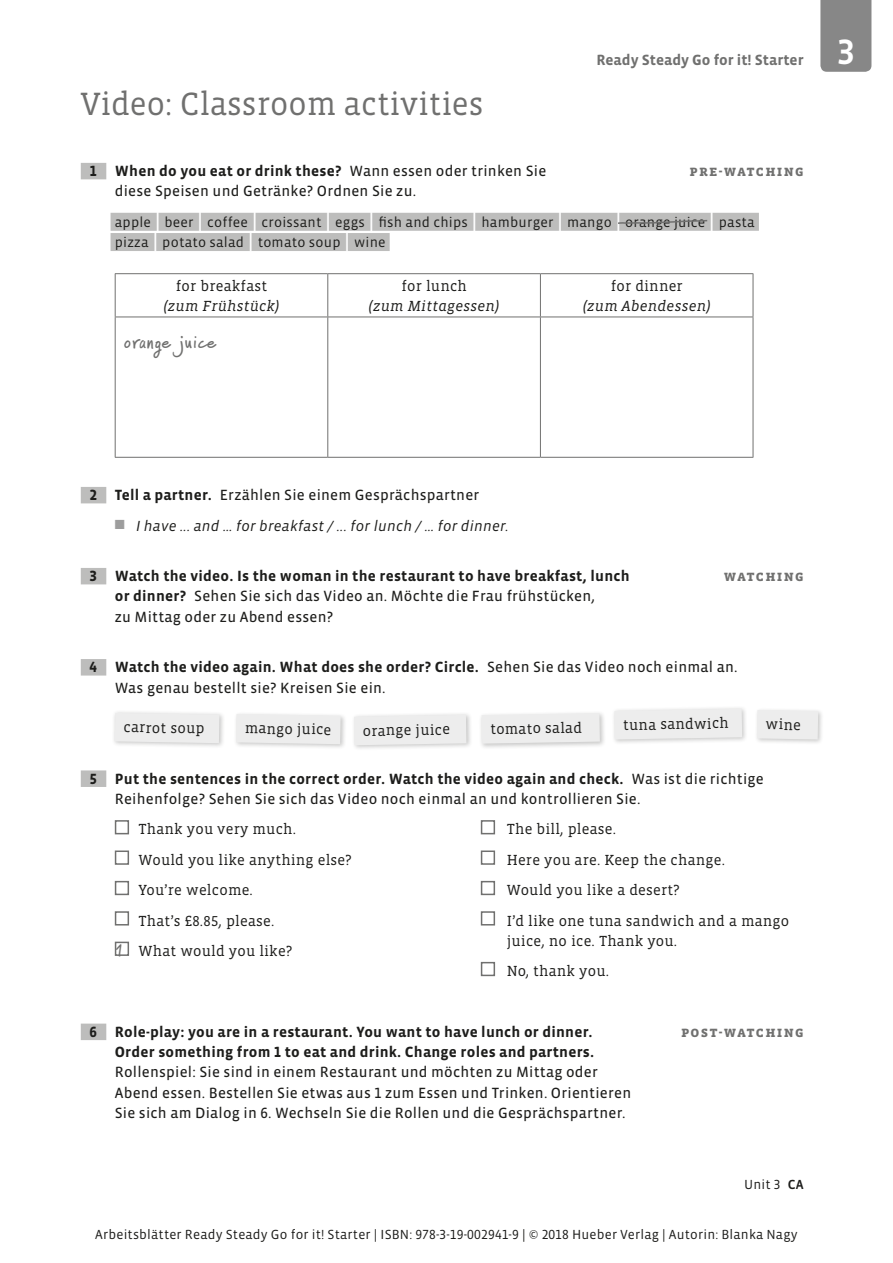
<style>
.page{position:relative;width:893px;height:1263px;background:#fff}
.page>*{position:absolute;margin:0;border:0;box-sizing:border-box;transform-origin:0 0}
.t1{font:500 36px "Vista Sans OT";color:#fff}
.t2{font:33px "Vista Slab OT";color:#70706f}
.t3{font:700 18px "PF Notepad";letter-spacing:.04em;color:#70706f}
.t4{font:15.15px/20.2px "Vista Sans OT";letter-spacing:.015em;color:#1d1d1b}
.t5{font:700 15.15px "Vista Sans OT";letter-spacing:.015em;color:#1d1d1b}
.t6{font:700 15.15px "Vista Slab OT";letter-spacing:.08em;color:#70706f}
.t7{font:700 15.15px "Vista Sans OT";color:#70706f}
.t8{font:15px/30.5px "Vista Slab OT";letter-spacing:.015em;color:#1d1d1b}
.t9{font:italic 15px "Vista Sans OT";letter-spacing:.015em;color:#1d1d1b}
.t10{font:italic 15px "Vista Slab OT";letter-spacing:.015em;color:#1d1d1b}
.t11{font:14.25px/20.2px "Vista Sans OT";letter-spacing:.015em;color:#1d1d1b}
.t12{font:13.5px "Vista Sans OT";letter-spacing:.015em;color:#1d1d1b}
.s1{font-weight:400}
.s2{font-size:21.3px;color:#fff}
.s3{font-weight:700}
.s4{font-size:14.7px}
.s5{font-weight:500}
</style>
<div class="page">
<div style="left:820px;top:0;width:51px;height:72px;background:#878787"></div>
<div style="left:81px;top:163px;width:25px;height:16px;background:#bdbdbc"></div>
<div style="left:111px;top:213px;width:648px;height:18px;background:#bdbdbc"></div>
<div style="left:111px;top:233px;width:279px;height:18px;background:#bdbdbc"></div>
<div style="left:81px;top:487px;width:25px;height:16px;background:#bdbdbc"></div>
<div style="left:81px;top:568px;width:25px;height:16px;background:#bdbdbc"></div>
<div style="left:81px;top:659px;width:25px;height:16px;background:#bdbdbc"></div>
<div style="left:81px;top:770px;width:25px;height:17px;background:#bdbdbc"></div>
<hr style="left:115px;top:273px;width:213px;height:1px;background:#70706f">
<hr style="left:115px;top:274px;width:1px;height:43px;background:#70706f">
<hr style="left:328px;top:273px;width:212px;height:1px;background:#70706f">
<hr style="left:327px;top:274px;width:1px;height:43px;background:#70706f">
<hr style="left:540px;top:273px;width:213px;height:1px;background:#70706f">
<hr style="left:540px;top:274px;width:1px;height:43px;background:#70706f">
<hr style="left:753px;top:274px;width:1px;height:43px;background:#70706f">
<hr style="left:115px;top:317px;width:213px;height:1px;background:#70706f">
<hr style="left:115px;top:317px;width:1px;height:140px;background:#70706f">
<hr style="left:328px;top:317px;width:212px;height:1px;background:#70706f">
<hr style="left:327px;top:317px;width:1px;height:140px;background:#70706f">
<hr style="left:540px;top:317px;width:213px;height:1px;background:#70706f">
<hr style="left:540px;top:317px;width:1px;height:140px;background:#70706f">
<hr style="left:753px;top:317px;width:1px;height:140px;background:#70706f">
<hr style="left:115px;top:457px;width:213px;height:1px;background:#70706f">
<hr style="left:328px;top:457px;width:212px;height:1px;background:#70706f">
<hr style="left:540px;top:457px;width:213px;height:1px;background:#70706f">
<div style="left:115px;top:820px;width:14px;height:14px;background:#fff;border:2px solid #70706f"></div>
<div style="left:115px;top:850px;width:14px;height:15px;background:#fff;border:2px solid #70706f"></div>
<div style="left:115px;top:881px;width:14px;height:14px;background:#fff;border:2px solid #70706f"></div>
<div style="left:115px;top:911px;width:14px;height:14px;background:#fff;border:2px solid #70706f"></div>
<div style="left:115px;top:942px;width:14px;height:14px;background:#fff;border:2px solid #70706f"></div>
<div style="left:481px;top:820px;width:14px;height:14px;background:#fff;border:2px solid #70706f"></div>
<div style="left:481px;top:850px;width:14px;height:15px;background:#fff;border:2px solid #70706f"></div>
<div style="left:481px;top:881px;width:14px;height:14px;background:#fff;border:2px solid #70706f"></div>
<div style="left:481px;top:911px;width:14px;height:14px;background:#fff;border:2px solid #70706f"></div>
<div style="left:481px;top:962px;width:14px;height:14px;background:#fff;border:2px solid #70706f"></div>
<div style="left:81px;top:1023px;width:25px;height:17px;background:#bdbdbc"></div>
<svg style="left:618px;top:220px;width:90px;height:4px"></svg>
<div style="left:478px;top:710px;width:128px;height:40px;background:#1d1d1b;opacity:.25"></div>
<svg style="left:482px;top:713px;width:118px;height:31px;background:#ececec"></svg>
<div style="left:112px;top:710px;width:114px;height:39px;background:#1d1d1b;opacity:.25"></div>
<div style="left:115px;top:713px;width:104px;height:30px;background:#ededed"></div>
<div style="left:233px;top:711px;width:114px;height:39px;background:#1d1d1b;opacity:.25"></div>
<div style="left:236px;top:714px;width:105px;height:30px;background:#ededed"></div>
<div style="left:351px;top:712px;width:121px;height:39px;background:#1d1d1b;opacity:.25"></div>
<div style="left:354px;top:715px;width:112px;height:30px;background:#ededed"></div>
<div style="left:611px;top:705px;width:137px;height:40px;background:#1d1d1b;opacity:.25"></div>
<div style="left:614px;top:709px;width:128px;height:30px;background:#ededed"></div>
<div style="left:754px;top:707px;width:70px;height:39px;background:#1d1d1b;opacity:.25"></div>
<div style="left:757px;top:710px;width:61px;height:29px;background:#ededed"></div>
<h2 class="t2" style="left:81px;top:87px;width:404px">Video: Classroom activities</h2>
<p class="t7" style="left:596px;top:52px;width:209px">Ready Steady Go for it! Starter</p>
<p class="t5" style="left:90px;top:163px;width:458px">1 When do you eat or drink these? <span class="s1">Wann essen oder trinken Sie</span></p>
<p class="t6" style="left:690px;top:163px;width:116px">pre-watching</p>
<p class="t4" style="left:115px;top:181px;width:303px">diese Speisen und Getränke? Ordnen Sie zu.</p>
<p class="t11" style="left:115px;top:212px;width:642px">apple <span class="s2">|</span> beer <span class="s2">|</span> coffee <span class="s2">|</span> croissant <span class="s2">|</span> eggs <span class="s2">|</span> fish and chips <span class="s2">|</span> hamburger <span class="s2">|</span> mango <span class="s2">|</span> orange juice <span class="s2">|</span> pasta pizza <span class="s2">|</span> potato salad <span class="s2">|</span> tomato soup <span class="s2">|</span> wine</p>
<p class="t8" style="left:176px;top:271px;width:93px">for breakfast</p>
<p class="t10" style="left:164px;top:298px;width:117px">(zum Frühstück)</p>
<p class="t8" style="left:401px;top:271px;width:67px">for lunch</p>
<p class="t10" style="left:369px;top:298px;width:132px">(zum Mittagessen)</p>
<p class="t8" style="left:611px;top:271px;width:74px">for dinner</p>
<p class="t10" style="left:583px;top:298px;width:129px">(zum Abendessen)</p>
<p class="t3" style="left:124px;top:332px;width:93px">orange juice</p>
<h1 class="t1" style="left:837px;top:34px;width:19px">3</h1>
<p class="t4" style="left:90px;top:485px;width:391px"><span class="s3">2 Tell a partner.</span> Erzählen Sie einem Gesprächspartner</p>
<p class="t9" style="left:136px;top:518px;width:374px">I have ... and … for breakfast / ... for lunch / … for dinner.</p>
<p class="t5" style="left:90px;top:568px;width:542px">3 Watch the video. Is the woman in the restaurant to have breakfast, lunch</p>
<p class="t6" style="left:724px;top:568px;width:81px">watching</p>
<p class="t4" style="left:115px;top:586px;width:482px"><span class="s3">or dinner?</span> Sehen Sie sich das Video an. Möchte die Frau frühstücken, zu Mittag oder zu Abend essen?</p>
<p class="t4" style="left:115px;top:657px;width:624px;text-indent:-25px"><span class="s3">4 Watch the video again. What does she order? Circle.</span> Sehen Sie das Video noch einmal an.<br>Was genau bestellt sie? Kreisen Sie ein.</p>
<p class="t8" style="left:124px;top:712px;width:82px;rotate:1deg">carrot soup</p>
<p class="t8" style="left:245px;top:713px;width:88px;rotate:1deg">mango juice</p>
<p class="t8" style="left:362px;top:716px;width:89px;rotate:-1deg">orange juice</p>
<p class="t8" style="left:490px;top:714px;width:93px;rotate:-1deg">tomato salad</p>
<p class="t8" style="left:623px;top:710px;width:107px;rotate:-1deg">tuna sandwich</p>
<p class="t8" style="left:766px;top:709px;width:37px;rotate:1deg">wine</p>
<p class="t4" style="left:115px;top:769px;width:651px;text-indent:-25px"><span class="s3">5 Put the sentences in the correct order. Watch the video again and check.</span> Was ist die richtige<br>Reihenfolge? Sehen Sie sich das Video noch einmal an und kontrollieren Sie.</p>
<p class="t8" style="left:139px;top:814px;width:214px">Thank you very much.<br>Would you like anything else?<br>You’re welcome.<br>That’s £<span class="s4">8</span>.<span class="s4">85</span>, please.<br>What would you like?</p>
<p class="t8" style="left:507px;top:814px;width:284px">The bill, please.<br>Here you are. Keep the change.<br>Would you like a desert?<br>I’d like one tuna sandwich and a mango</p>
<p class="t8" style="left:507px;top:926px;width:172px">juice, no ice. Thank you.<br>No, thank you.</p>
<p class="t3" style="left:116px;top:939px;width:9px">1</p>
<p class="t5" style="left:90px;top:1024px;width:504px">6 Role-play: you are in a restaurant. You want to have lunch or dinner.</p>
<p class="t6" style="left:681px;top:1024px;width:124px">post-watching</p>
<p class="t5" style="left:115px;top:1044px;width:481px">Order something from 1 to eat and drink. Change roles and partners.</p>
<p class="t4" style="left:115px;top:1062px;width:518px">Rollenspiel: Sie sind in einem Restaurant und möchten zu Mittag oder<br>Abend essen. Bestellen Sie etwas aus 1 zum Essen und Trinken. Orientieren<br>Sie sich am Dialog in 6. Wechseln Sie die Rollen und die Gesprächspartner.</p>
<p class="t12" style="left:744px;top:1177px;width:61px">Unit 3 <span class="s5">CA</span></p>
<p class="t12" style="left:95px;top:1228px;width:704px">Arbeitsblätter Ready Steady Go for it! Starter | ISBN: 978-3-19-002941-9 | © 2018 Hueber Verlag | Autorin: Blanka Nagy</p>
</div>
